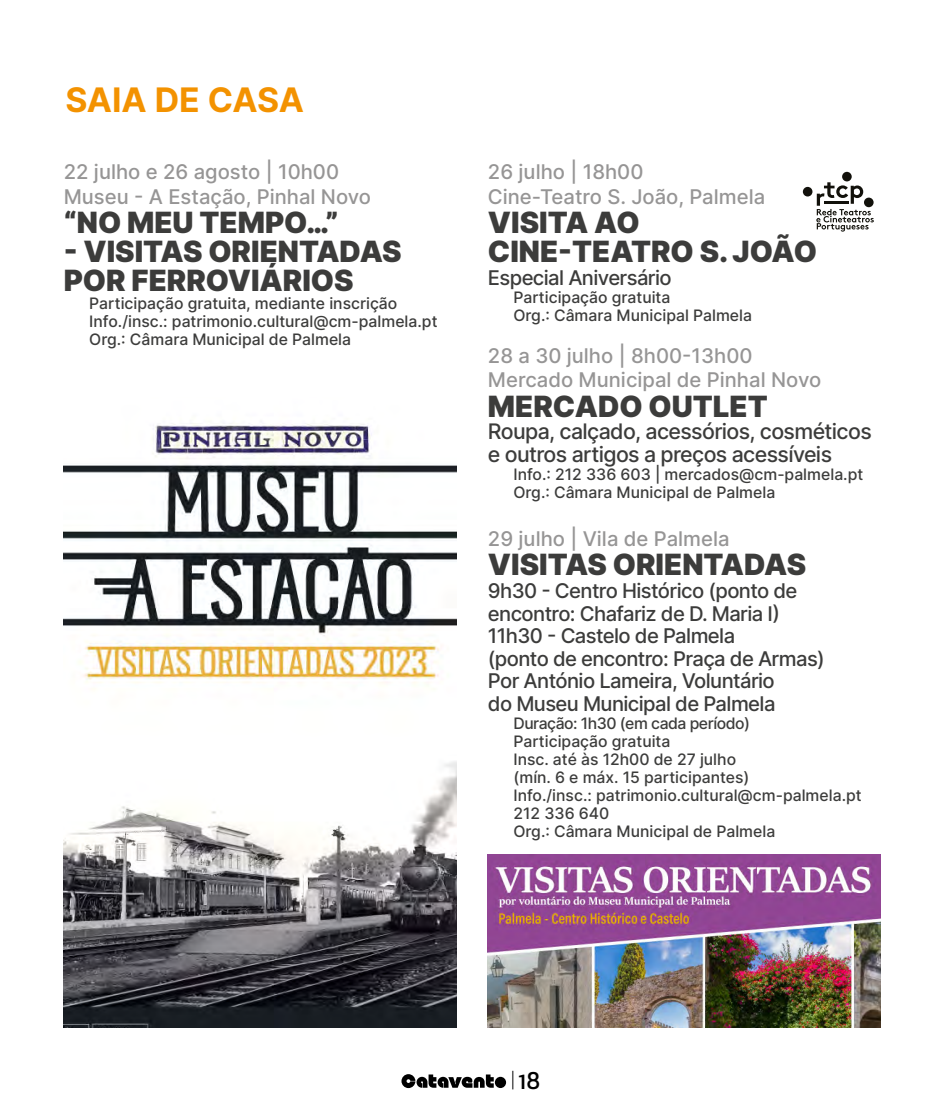
<style>
.page{position:relative;width:944px;height:1117px;background:#fff}
.page>*{position:absolute;margin:0;border:0;box-sizing:border-box;transform-origin:0 0}
.t1{font:700 33.75px "Inter";letter-spacing:-.015em;color:#f39200}
.t2{font:900 29.25px/29.2px "Inter";color:#3c3c3b}
.t3{font:500 22.5px "Apex New";color:#000}
.t4{font:500 21.38px/22.5px "Inter";letter-spacing:-.03em;color:#3c3c3b}
.t5{font:500 20.25px/22.5px "Inter";letter-spacing:-.03em;color:#3c3c3b}
.t6{font:500 20.25px/24.3px "Inter";color:#969595}
.t7{font:500 15.75px/18px "Inter";color:#3c3c3b}
.s1{font-family:"Bebas Neue";font-weight:400;font-size:24.75px}
</style>
<div class="page">
<img style="left:64px;top:423px;width:392px;height:604px">
<div style="left:842px;top:172px;width:10px;height:9px;background:#12110b;border-radius:50%"></div>
<div style="left:803px;top:187px;width:9px;height:9px;background:#12110b;border-radius:50%"></div>
<svg style="left:816px;top:182px;width:58px;height:49px"></svg>
<img style="left:488px;top:854px;width:392px;height:173px">
<svg style="left:401px;top:1074px;width:105px;height:13px"></svg>
<h1 class="t1" style="left:65px;top:75px;width:240px">SAIA DE CASA</h1>
<p class="t6" style="left:64px;top:159px;width:309px">22 julho e 26 agosto | 10h00<br>Museu - A Estação, Pinhal Novo</p>
<h2 class="t2" style="left:64px;top:207px;width:276px">“NO MEU TEMPO…”</h2>
<h2 class="t2" style="left:64px;top:236px;width:339px">- VISITAS ORIENTADAS<br>POR FERROVIÁRIOS</h2>
<p class="t7" style="left:89px;top:294px;width:350px">Participação gratuita, mediante inscrição<br>Info./insc.: patrimonio.cultural@cm-palmela.pt<br>Org.: Câmara Municipal de Palmela</p>
<p class="t6" style="left:488px;top:159px;width:279px">26 julho | 18h00<br>Cine-Teatro S. João, Palmela</p>
<h2 class="t2" style="left:488px;top:207px;width:331px">VISITA AO<br>CINE-TEATRO S. JOÃO</h2>
<p class="t5" style="left:488px;top:265px;width:185px">Especial Aniversário</p>
<p class="t7" style="left:513px;top:287px;width:240px">Participação gratuita<br>Org.: Câmara Municipal Palmela</p>
<p class="t6" style="left:488px;top:343px;width:335px">28 a 30 julho | 8h00-13h00<br>Mercado Municipal de Pinhal Novo</p>
<h2 class="t2" style="left:488px;top:390px;width:281px">MERCADO OUTLET</h2>
<h3 class="t4" style="left:488px;top:419px;width:385px">Roupa, calçado, acessórios, cosméticos e outros artigos a preços acessíveis</h3>
<p class="t7" style="left:513px;top:464px;width:351px">Info.: 212 336 603 | mercados@cm-palmela.pt<br>Org.: Câmara Municipal de Palmela</p>
<p class="t6" style="left:488px;top:526px;width:243px">29 julho | Vila de Palmela</p>
<h2 class="t2" style="left:488px;top:549px;width:320px">VISITAS ORIENTADAS</h2>
<p class="t5" style="left:488px;top:578px;width:338px">9h30 - Centro Histórico (ponto de encontro: Chafariz de D. Maria I)<br>11h30 - Castelo de Palmela<br>(ponto de encontro: Praça de Armas)<br>Por António Lameira, Voluntário<br>do Museu Municipal de Palmela</p>
<p class="t7" style="left:513px;top:713px;width:350px">Duração: 1h30 (em cada período)<br>Participação gratuita<br>Insc. até às 12h00 de 27 julho<br>(mín. 6 e máx. 15 participantes)<br>Info./insc.: patrimonio.cultural@cm-palmela.pt<br>212 336 640<br>Org.: Câmara Municipal de Palmela</p>
<h3 class="t3" style="left:510px;top:1064px;width:31px"><span class="s1">|</span>18</h3>
</div>
